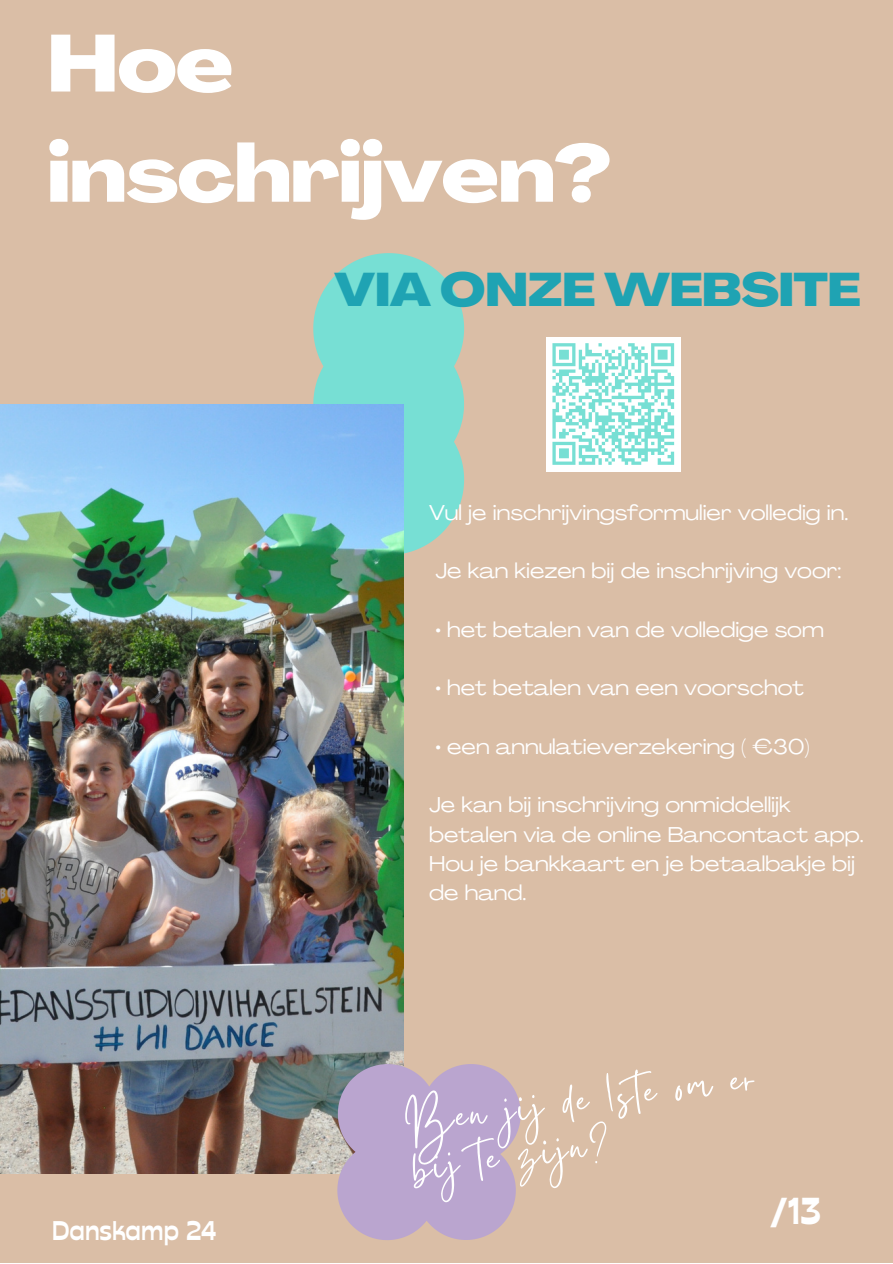
<style>
.page{position:relative;width:893px;height:1264px;background:#fff}
.page>*{position:absolute;margin:0;border:0;box-sizing:border-box;transform-origin:0 0}
.t1{font:800 expanded 79.35px/110.1px "Agrandir";letter-spacing:-.015em;color:#fff}
.t2{font:52.5px/46.8px "Gistesy";color:#fff}
.t3{font:800 expanded 46.5px "Agrandir";letter-spacing:-.015em;color:#1fa3b3}
.t4{font:800 37.5px "Stadio Deva";color:#fff}
.t5{font:700 27px "Stadio Deva";letter-spacing:-.015em;color:#fff}
.t6{font:expanded 21.15px/29.2px "Agrandir";color:#fff}
</style>
<div class="page">
<div style="left:0;top:0;width:892px;height:1262px;background:#dabea6"></div>
<svg style="left:313px;top:253px;width:151px;height:302px;background:#84dacd"></svg>
<img style="left:0;top:404px;width:403px;height:769px">
<svg style="left:337px;top:1064px;width:183px;height:176px;background:#bba7c8"></svg>
<div style="left:546px;top:336px;width:134px;height:135px;background:#fff"></div>
<svg style="left:552px;top:343px;width:123px;height:122px"></svg>
<p class="t1" style="left:47px;top:17px;width:565px">Hoe inschrijven?</p>
<p class="t3" style="left:334px;top:271px;width:528px">VIA ONZE WEBSITE</p>
<p class="t6" style="left:429px;top:500px;width:421px">Vul je inschrijvingsformulier volledig in.</p>
<p class="t6" style="left:435px;top:558px;width:407px">Je kan kiezen bij de inschrijving voor:</p>
<p class="t6" style="left:435px;top:617px;width:390px">• het betalen van de volledige som</p>
<p class="t6" style="left:435px;top:675px;width:370px">• het betalen van een voorschot</p>
<p class="t5" style="left:51px;top:1214px;width:166px">Danskamp 24</p>
<p class="t6" style="left:435px;top:734px;width:376px">• een annulatieverzekering ( €30)</p>
<p class="t6" style="left:429px;top:792px;width:436px">Je kan bij inschrijving onmiddellijk betalen via de online Bancontact app.</p>
<p class="t6" style="left:429px;top:851px;width:427px">Hou je bankkaart en je betaalbakje bij de hand.</p>
<p class="t2" style="left:402px;top:1092px;width:351px;rotate:-7deg">Ben jij de 1ste om er bij te zijn?</p>
<p class="t4" style="left:770px;top:1188px;width:53px">/13</p>
</div>
